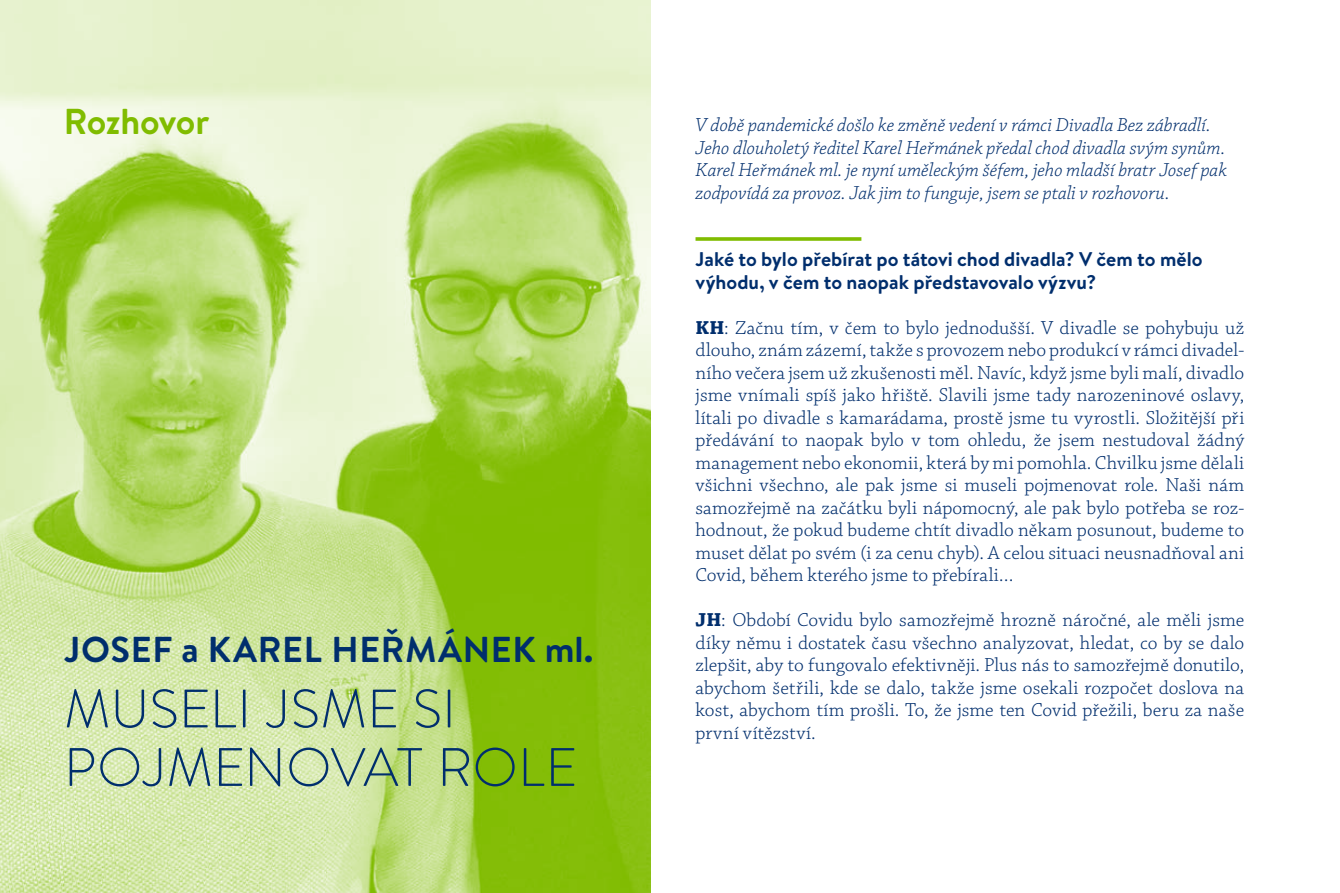
<style>
.page{position:relative;width:1340px;height:893px;background:#fff}
.page>*{position:absolute;margin:0;border:0;box-sizing:border-box;transform-origin:0 0}
.t1{font:300 54px/58.5px "Brandon Text";letter-spacing:.005em;color:#002e6d}
.t2{font:700 36px "Brandon Text";letter-spacing:.02em;color:#002e6d}
.t3{font:700 36px "Brandon Text";letter-spacing:-.02em;color:#80bc00}
.t4{font:300 19.8px/22.5px "Chaparral Pro";letter-spacing:.005em;color:#002e6d;text-align:justify}
.t5{font:italic 300 19.8px/22.5px "Chaparral Pro";letter-spacing:-.005em;color:#002e6d}
.t6{font:700 19.8px/22.5px "Brandon Text";color:#002e6d}
.s1{font-weight:700}
</style>
<div class="page">
<img style="left:0;top:0;width:651px;height:893px">
<svg style="left:695px;top:237px;width:166px;height:4px"></svg>
<h2 class="t3" style="left:64px;top:96px;width:147px">Rozhovor</h2>
<h2 class="t2" style="left:64px;top:625px;width:531px">JOSEF a KAREL HEŘMÁNEK ml.</h2>
<h1 class="t1" style="left:64px;top:678px;width:514px">MUSELI JSME SI<br>POJMENOVAT ROLE</h1>
<p class="t5" style="left:695px;top:115px;width:533px">V době pandemické došlo ke změně vedení v rámci Divadla Bez zábradlí.<br>Jeho dlouholetý ředitel Karel Heřmánek předal chod divadla svým synům.<br>Karel Heřmánek ml. je nyní uměleckým šéfem, jeho mladší bratr Josef pak zodpovídá za provoz. Jak jim to funguje, jsem se ptali v rozhovoru.</p>
<p class="t6" style="left:695px;top:248px;width:508px">Jaké to bylo přebírat po tátovi chod divadla? V čem to mělo výhodu, v čem to naopak představovalo výzvu?</p>
<p class="t4" style="left:695px;top:317px;width:550px"><span class="s1">KH</span>: Začnu tím, v čem to bylo jednodušší. V divadle se pohybuju už dlouho, znám zázemí, takže s provozem nebo produkcí v rámci divadel&shy;ního večera jsem už zkušenosti měl. Navíc, když jsme byli malí, divadlo jsme vnímali spíš jako hřiště. Slavili jsme tady narozeninové oslavy, lítali po divadle s kamarádama, prostě jsme tu vyrostli. Složitější při předávání to naopak bylo v tom ohledu, že jsem nestudoval žádný management nebo ekonomii, která by mi pomohla. Chvilku jsme dělali všichni všechno, ale pak jsme si museli pojmenovat role. Naši nám samozřejmě na začátku byli nápomocný, ale pak bylo potřeba se roz&shy;hodnout, že pokud budeme chtít divadlo někam posunout, budeme to muset dělat po svém (i za cenu chyb). A celou situaci neusnadňoval ani Covid, během kterého jsme to přebírali…</p>
<p class="t4" style="left:695px;top:610px;width:550px"><span class="s1">JH</span>: Období Covidu bylo samozřejmě hrozně náročné, ale měli jsme díky němu i dostatek času všechno analyzovat, hledat, co by se dalo zlepšit, aby to fungovalo efektivněji. Plus nás to samozřejmě donutilo, abychom šetřili, kde se dalo, takže jsme osekali rozpočet doslova na kost, abychom tím prošli. To, že jsme ten Covid přežili, beru za naše první vítězství.</p>
</div>
